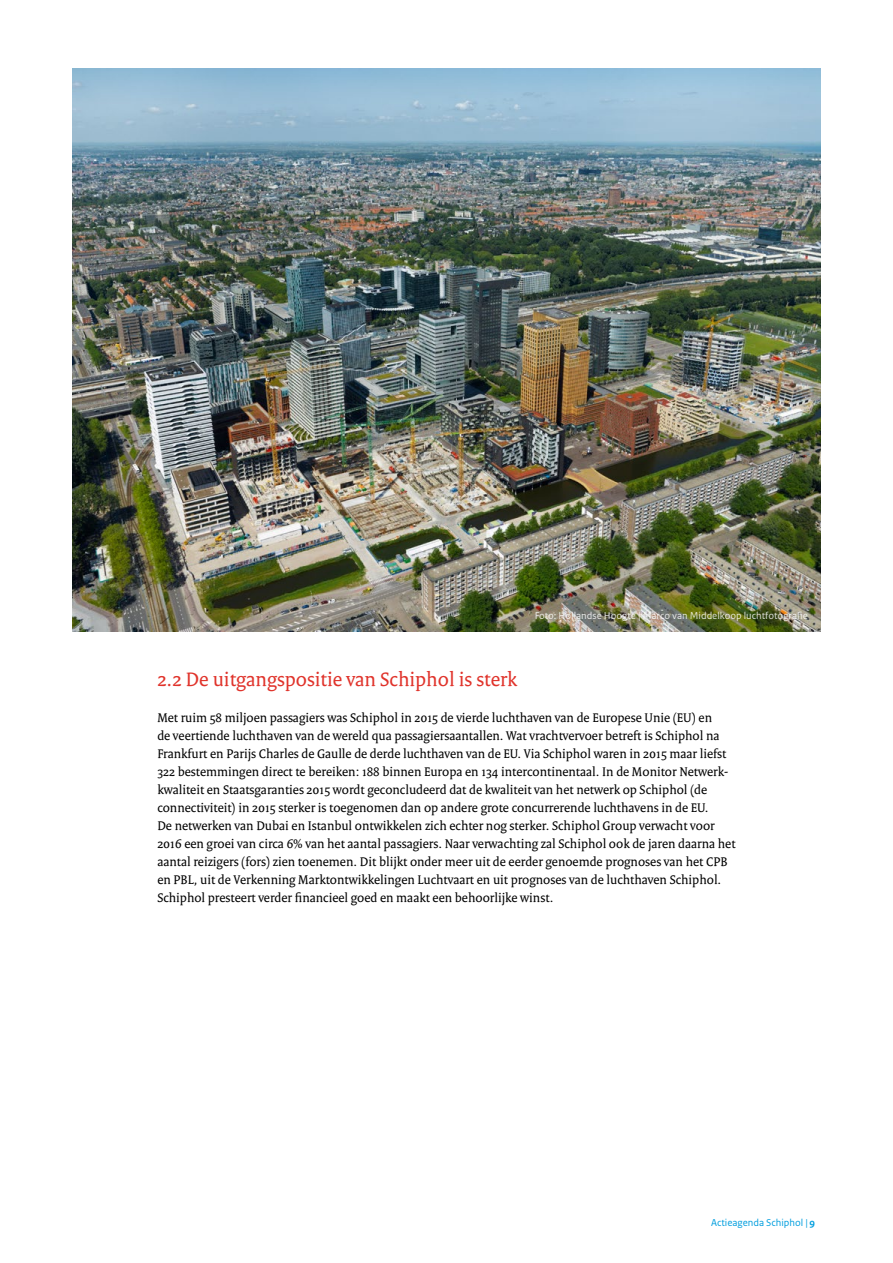
<style>
.page{position:relative;width:893px;height:1263px;background:#fff}
.page>*{position:absolute;margin:0;border:0;box-sizing:border-box;transform-origin:0 0}
.t1{font:21px "Rijksoverheid Serif";color:#e0332b}
.t2{font:13.5px/18px "Rijksoverheid Serif";color:#000}
.t3{font:10.5px "Rijksoverheid Sans Text";color:#fff}
.t4{font:10.5px "Rijksoverheid Sans Text";color:#009ede}
.s1{font-weight:700}
</style>
<div class="page">
<img style="left:72px;top:68px;width:749px;height:563px">
<p class="t3" style="left:534px;top:609px;width:275px">Foto: Hollandse Hoogte | Marco van Middelkoop luchtfotografie</p>
<h1 class="t1" style="left:157px;top:667px;width:362px">2.2 De uitgangspositie van Schiphol is sterk</h1>
<p class="t2" style="left:157px;top:708px;width:580px">Met ruim 58 miljoen passagiers was Schiphol in 2015 de vierde luchthaven van de Europese Unie (EU) en<br>de veertiende luchthaven van de wereld qua passagiersaantallen. Wat vrachtvervoer betreft is Schiphol na Frankfurt en Parijs Charles de Gaulle de derde luchthaven van de EU. Via Schiphol waren in 2015 maar liefst 322 bestemmingen direct te bereiken: 188 binnen Europa en 134 intercontinentaal. In de Monitor Netwerk&shy;kwaliteit en Staatsgaranties 2015 wordt geconcludeerd dat de kwaliteit van het netwerk op Schiphol (de connectiviteit) in 2015 sterker is toegenomen dan op andere grote concurrerende luchthavens in de EU.<br>De netwerken van Dubai en Istanbul ontwikkelen zich echter nog sterker. Schiphol Group verwacht voor 2016 een groei van circa 6% van het aantal passagiers. Naar verwachting zal Schiphol ook de jaren daarna het aantal reizigers (fors) zien toenemen. Dit blijkt onder meer uit de eerder genoemde prognoses van het CPB en PBL, uit de Verkenning Marktontwikkelingen Luchtvaart en uit prognoses van de luchthaven Schiphol.<br>Schiphol presteert verder financieel goed en maakt een behoorlijke winst.</p>
<p class="t4" style="left:711px;top:1216px;width:105px">Actieagenda Schiphol | <span class="s1">9</span></p>
</div>
